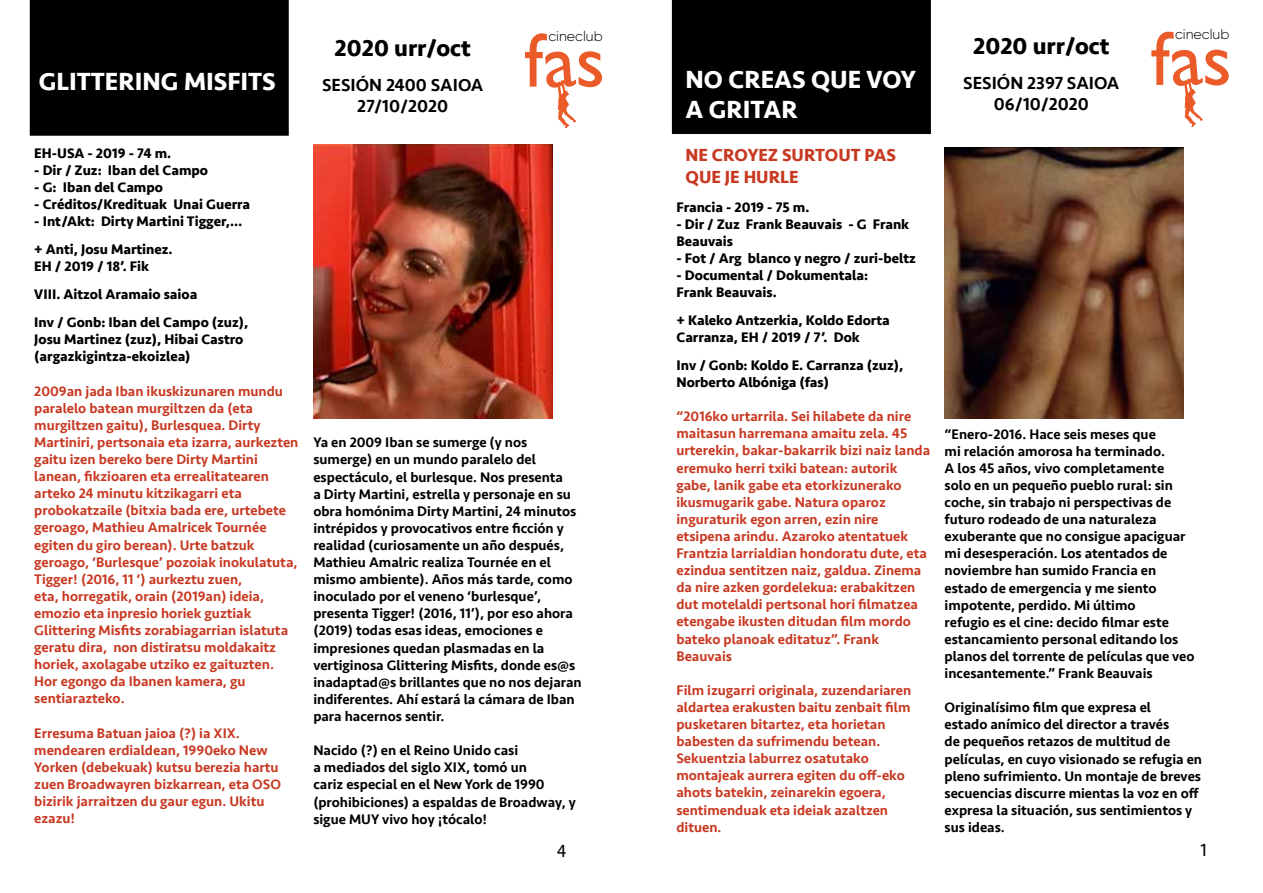
<style>
.page{position:relative;width:1263px;height:893px;background:#fff}
.page>*{position:absolute;margin:0;border:0;box-sizing:border-box;transform-origin:0 0}
.t1{font:700 25.5px/30.6px "Seravek";color:#fff}
.t2{font:700 24px "Seravek";color:#000}
.t3{font:500 18px/21.6px "Seravek";color:#000;text-align:center}
.t4{font:700 18px/21.6px "Seravek";color:#c83922}
.t5{font:18px "Seravek";color:#000}
.t6{font:500 14.25px/17.1px "Seravek";color:#c83922}
.t7{font:500 14.25px/17.1px "Seravek";color:#000}
.t8{font:700 14.25px/17.1px "Seravek";color:#000}
.t9{font:300 13.95px "Gilroy";color:#000}
</style>
<div class="page">
<div style="left:672px;top:0;width:259px;height:134px;background:#000"></div>
<svg style="left:1152px;top:32px;width:77px;height:94px"></svg>
<img style="left:944px;top:147px;width:239px;height:272px">
<div style="left:31px;top:1px;width:257px;height:134px;background:#000"></div>
<div style="left:30px;top:0;width:259px;height:136px;border:2px solid #000"></div>
<svg style="left:525px;top:33px;width:77px;height:95px"></svg>
<img style="left:313px;top:145px;width:239px;height:274px">
<h1 class="t1" style="left:39px;top:65px;width:238px">GLITTERING MISFITS</h1>
<p class="t8" style="left:34px;top:144px;width:139px">EH-USA - 2019 - 74 m.</p>
<p class="t8" style="left:34px;top:162px;width:175px">- Dir / Zuz: Iban del Campo</p>
<p class="t8" style="left:34px;top:179px;width:130px">- G: Iban del Campo</p>
<p class="t8" style="left:34px;top:196px;width:217px">- Créditos/Kredituak Unai Guerra</p>
<p class="t8" style="left:34px;top:207px;width:210px;line-height:27.9px">- Int/Akt: Dirty Martini Tigger,… + Anti, Josu Martinez.</p>
<p class="t8" style="left:34px;top:252px;width:216px;line-height:27.9px">EH / 2019 / 18’. Fik<br>VIII. Aitzol Aramaio saioa<br>Inv / Gonb: Iban del Campo (zuz),</p>
<p class="t8" style="left:34px;top:331px;width:211px">Josu Martinez (zuz), Hibai Castro (argazkigintza-ekoizlea)</p>
<p class="t6" style="left:34px;top:382px;width:266px">2009an jada Iban ikuskizunaren mundu paralelo batean murgiltzen da (eta murgiltzen gaitu), Burlesquea. Dirty Martiniri, pertsonaia eta izarra, aurkezten gaitu izen bereko bere Dirty Martini lanean, fikzioaren eta errealitatearen arteko 24 minutu kitzikagarri eta probokatzaile (bitxia bada ere, urtebete geroago, Mathieu Amalricek Tournée egiten du giro berean). Urte batzuk geroago, ‘Burlesque’ pozoiak inokulatuta, Tigger! (2016, 11 ‘) aurkeztu zuen,<br>eta, horregatik, orain (2019an) ideia, emozio eta inpresio horiek guztiak Glittering Misfits zorabiagarrian islatuta geratu dira, non distiratsu moldakaitz horiek, axolagabe utziko ez gaituzten.<br>Hor egongo da Ibanen kamera, gu sentiarazteko.</p>
<p class="t6" style="left:34px;top:724px;width:248px">Erresuma Batuan jaioa (?) ia XIX. mendearen erdialdean, 1990eko New<br>Yorken (debekuak) kutsu berezia hartu zuen Broadwayren bizkarrean, eta OSO bizirik jarraitzen du gaur egun. Ukitu ezazu!</p>
<h2 class="t2" style="left:335px;top:29px;width:138px">2020 urr/oct</h2>
<p class="t9" style="left:548px;top:28px;width:56px">cineclub</p>
<h2 class="t2" style="left:973px;top:27px;width:138px">2020 urr/oct</h2>
<p class="t9" style="left:1175px;top:26px;width:56px">cineclub</p>
<p class="t3" style="left:322px;top:74px;width:163px">SESIÓN 2400 SAIOA<br>27/10/2020</p>
<h1 class="t1" style="left:685px;top:64px;width:232px">NO CREAS QUE VOY<br>A GRITAR</h1>
<p class="t3" style="left:963px;top:72px;width:158px">SESIÓN 2397 SAIOA<br>06/10/2020</p>
<p class="t4" style="left:685px;top:144px;width:212px">NE CROYEZ SURTOUT PAS<br>QUE JE HURLE</p>
<p class="t7" style="left:313px;top:434px;width:270px">Ya en 2009 Iban se sumerge (y nos sumerge) en un mundo paralelo del espectáculo, el burlesque. Nos presenta<br>a Dirty Martini, estrella y personaje en su obra homónima Dirty Martini, 24 minutos intrépidos y provocativos entre ficción y realidad (curiosamente un año después, Mathieu Amalric realiza Tournée en el mismo ambiente). Años más tarde, como inoculado por el veneno ‘burlesque’, presenta Tigger! (2016, 11’), por eso ahora (2019) todas esas ideas, emociones e impresiones quedan plasmadas en la vertiginosa Glittering Misfits, donde es@s inadaptad@s brillantes que no nos dejaran indiferentes. Ahí estará la cámara de Iban para hacernos sentir.</p>
<p class="t7" style="left:313px;top:742px;width:264px">Nacido (?) en el Reino Unido casi<br>a mediados del siglo XIX, tomó un<br>cariz especial en el New York de 1990 (prohibiciones) a espaldas de Broadway, y sigue MUY vivo hoy ¡tócalo!</p>
<p class="t8" style="left:676px;top:198px;width:135px">Francia - 2019 - 75 m.</p>
<p class="t8" style="left:676px;top:215px;width:234px">- Dir / Zuz Frank Beauvais - G Frank<br>Beauvais</p>
<p class="t8" style="left:676px;top:249px;width:241px">- Fot / Arg blanco y negro / zuri-beltz</p>
<p class="t8" style="left:676px;top:266px;width:193px">- Documental / Dokumentala:<br>Frank Beauvais.</p>
<p class="t8" style="left:676px;top:311px;width:215px">+ Kaleko Antzerkia, Koldo Edorta<br>Carranza, EH / 2019 / 7’. Dok</p>
<p class="t8" style="left:676px;top:356px;width:229px">Inv / Gonb: Koldo E. Carranza (zuz),<br>Norberto Albóniga (fas)</p>
<p class="t6" style="left:676px;top:408px;width:255px">“2016ko urtarrila. Sei hilabete da nire maitasun harremana amaitu zela. 45 urterekin, bakar-bakarrik bizi naiz landa eremuko herri txiki batean: autorik gabe, lanik gabe eta etorkizunerako ikusmugarik gabe. Natura oparoz inguraturik egon arren, ezin nire etsipena arindu. Azaroko atentatuek Frantzia larrialdian hondoratu dute, eta ezindua sentitzen naiz, galdua. Zinema da nire azken gordelekua: erabakitzen dut motelaldi pertsonal hori filmatzea etengabe ikusten ditudan film mordo bateko planoak editatuz”. Frank Beauvais</p>
<p class="t6" style="left:676px;top:682px;width:236px">Film izugarri originala, zuzendariaren aldartea erakusten baitu zenbait film pusketaren bitartez, eta horietan babesten da sufrimendu betean.<br>Sekuentzia laburrez osatutako montajeak aurrera egiten du off-eko ahots batekin, zeinarekin egoera, sentimenduak eta ideiak azaltzen dituen.</p>
<p class="t7" style="left:944px;top:425px;width:252px">“Enero-2016. Hace seis meses que<br>mi relación amorosa ha terminado.<br>A los 45 años, vivo completamente<br>solo en un pequeño pueblo rural: sin coche, sin trabajo ni perspectivas de futuro rodeado de una naturaleza exuberante que no consigue apaciguar mi desesperación. Los atentados de noviembre han sumido Francia en estado de emergencia y me siento impotente, perdido. Mi último<br>refugio es el cine: decido filmar este estancamiento personal editando los planos del torrente de películas que veo incesantemente.” Frank Beauvais</p>
<p class="t7" style="left:944px;top:699px;width:259px">Originalísimo film que expresa el<br>estado anímico del director a través<br>de pequeños retazos de multitud de películas, en cuyo visionado se refugia en pleno sufrimiento. Un montaje de breves secuencias discurre mientas la voz en off expresa la situación, sus sentimientos y sus ideas.</p>
<p class="t5" style="left:557px;top:837px;width:11px">4</p>
<p class="t5" style="left:1200px;top:836px;width:8px">1</p>
</div>
